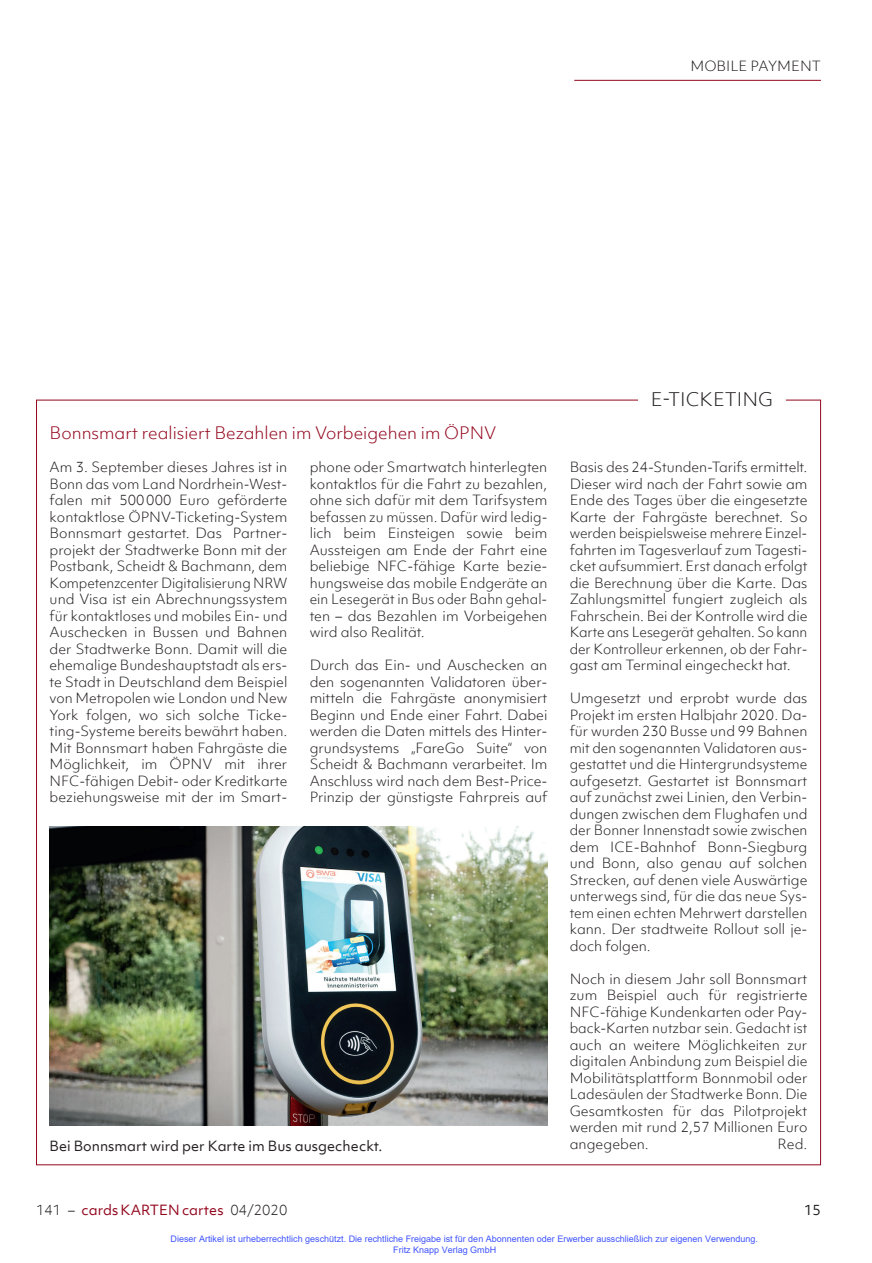
<style>
.page{position:relative;width:872px;height:1263px;background:#fff}
.page>*{position:absolute;margin:0;border:0;box-sizing:border-box;transform-origin:0 0}
.t1{font:300 18px "Objektiv Mk 1";color:#231f20}
.t2{font:300 16.5px "Objektiv Mk 1";color:#93071e}
.t3{font:300 13.5px/16.5px "Objektiv Mk 1";letter-spacing:-.005em;color:#231f20;text-align:justify}
.t4{font:13.5px "Objektiv Mk 1";color:#231f20}
.t5{font:13.5px "Objektiv Mk 1";color:#93071e}
.t6{font:9px/10.8px "Arial";color:#4054ff}
.s1{font-weight:300;color:#231f20}
</style>
<div class="page">
<hr style="left:574px;top:80px;width:247px;height:1px;background:#93071e">
<img style="left:50px;top:826px;width:497px;height:300px">
<p class="t3" style="left:690px;top:58px;width:132px">MOBILE PAYMENT</p>
<p class="t2" style="left:50px;top:422px;width:448px">Bonnsmart realisiert Bezahlen im Vorbeigehen im ÖPNV</p>
<p class="t3" style="left:50px;top:459px;width:239px">Am 3. September dieses Jahres ist in Bonn das vom Land Nordrhein-West&shy;falen mit 500000 Euro geförderte kontaktlose ÖPNV-Ticketing-System Bonnsmart gestartet. Das Partner&shy;projekt der Stadtwerke Bonn mit der Postbank, Scheidt &amp; Bachmann, dem Kompetenzcenter Digitalisierung NRW und Visa ist ein Abrechnungssystem für kontaktloses und mobiles Ein- und Auschecken in Bussen und Bahnen der Stadtwerke Bonn. Damit will die ehemalige Bundeshauptstadt als ers&shy;te Stadt in Deutschland dem Beispiel von Metropolen wie London und New York folgen, wo sich solche Ticke&shy;ting-Systeme bereits bewährt haben.<br>Mit Bonnsmart haben Fahrgäste die Möglichkeit, im ÖPNV mit ihrer NFC-fähigen Debit- oder Kreditkarte beziehungsweise mit der im Smart-</p>
<p class="t3" style="left:310px;top:459px;width:239px">phone oder Smartwatch hinterlegten kontaktlos für die Fahrt zu bezahlen, ohne sich dafür mit dem Tarifsystem befassen zu müssen. Dafür wird ledig&shy;lich beim Einsteigen sowie beim Aussteigen am Ende der Fahrt eine beliebige NFC-fähige Karte bezie&shy;hungsweise das mobile Endgeräte an ein Lesegerät in Bus oder Bahn gehal&shy;ten – das Bezahlen im Vorbeigehen wird also Realität.</p>
<p class="t3" style="left:310px;top:657px;width:239px;text-align:left">Durch das Ein- und Auschecken an den sogenannten Validatoren über&shy;mitteln die Fahrgäste anonymisiert Beginn und Ende einer Fahrt. Dabei werden die Daten mittels des Hinter&shy;grundsystems „FareGo Suite“ von Scheidt &amp; Bachmann verarbeitet. Im Anschluss wird nach dem Best- Price-Prinzip der günstigste Fahrpreis auf</p>
<p class="t4" style="left:50px;top:1137px;width:334px">Bei Bonnsmart wird per Karte im Bus ausgecheckt.</p>
<h1 class="t1" style="left:651px;top:387px;width:124px">E-TICKETING</h1>
<p class="t3" style="left:570px;top:459px;width:239px">Basis des 24-Stunden-Tarifs ermittelt.<br>Dieser wird nach der Fahrt sowie am Ende des Tages über die eingesetzte Karte der Fahrgäste berechnet. So werden beispielsweise mehrere Einzel&shy;fahrten im Tagesverlauf zum Tagesti&shy;cket aufsummiert. Erst danach erfolgt die Berechnung über die Karte. Das Zahlungsmittel fungiert zugleich als Fahrschein. Bei der Kontrolle wird die Karte ans Lesegerät gehalten. So kann der Kontrolleur erkennen, ob der Fahr&shy;gast am Terminal eingecheckt hat.</p>
<p class="t3" style="left:570px;top:690px;width:239px">Umgesetzt und erprobt wurde das Projekt im ersten Halbjahr 2020. Da&shy;für wurden 230 Busse und 99 Bahnen mit den sogenannten Validatoren aus&shy;gestattet und die Hintergrundsysteme aufgesetzt. Gestartet ist Bonnsmart auf zunächst zwei Linien, den Verbin&shy;dungen zwischen dem Flughafen und der Bonner Innenstadt sowie zwischen dem ICE- Bahnhof Bonn-Siegburg und Bonn, also genau auf solchen Strecken, auf denen viele Auswärtige unterwegs sind, für die das neue Sys&shy;tem einen echten Mehrwert darstellen kann. Der stadtweite Rollout soll je&shy;doch folgen.</p>
<p class="t3" style="left:570px;top:970px;width:239px">Noch in diesem Jahr soll Bonnsmart zum Beispiel auch für registrierte NFC-fähige Kundenkarten oder Pay&shy;back- Karten nutzbar sein. Gedacht ist auch an weitere Möglichkeiten zur digitalen Anbindung zum Beispiel die Mobilitätsplattform Bonnmobil oder Ladesäulen der Stadtwerke Bonn. Die Gesamtkosten für das Pilotprojekt werden mit rund 2,57 Millionen Euro angegeben.</p>
<p class="t3" style="left:777px;top:1135px;width:31px">Red.</p>
<p class="t5" style="left:36px;top:1200px;width:253px"><span class="s1">141 –</span> cards KARTEN cartes <span class="s1">04/2020</span></p>
<p class="t4" style="left:804px;top:1200px;width:18px">15</p>
<p class="t6" style="left:393px;top:1233px;width:366px;text-indent:-223px">Dieser Artikel ist urheberrechtlich geschützt. Die rechtliche Freigabe ist für den Abonnenten oder Erwerber ausschließlich zur eigenen Verwendung.<br>Fritz Knapp Verlag GmbH</p>
</div>
